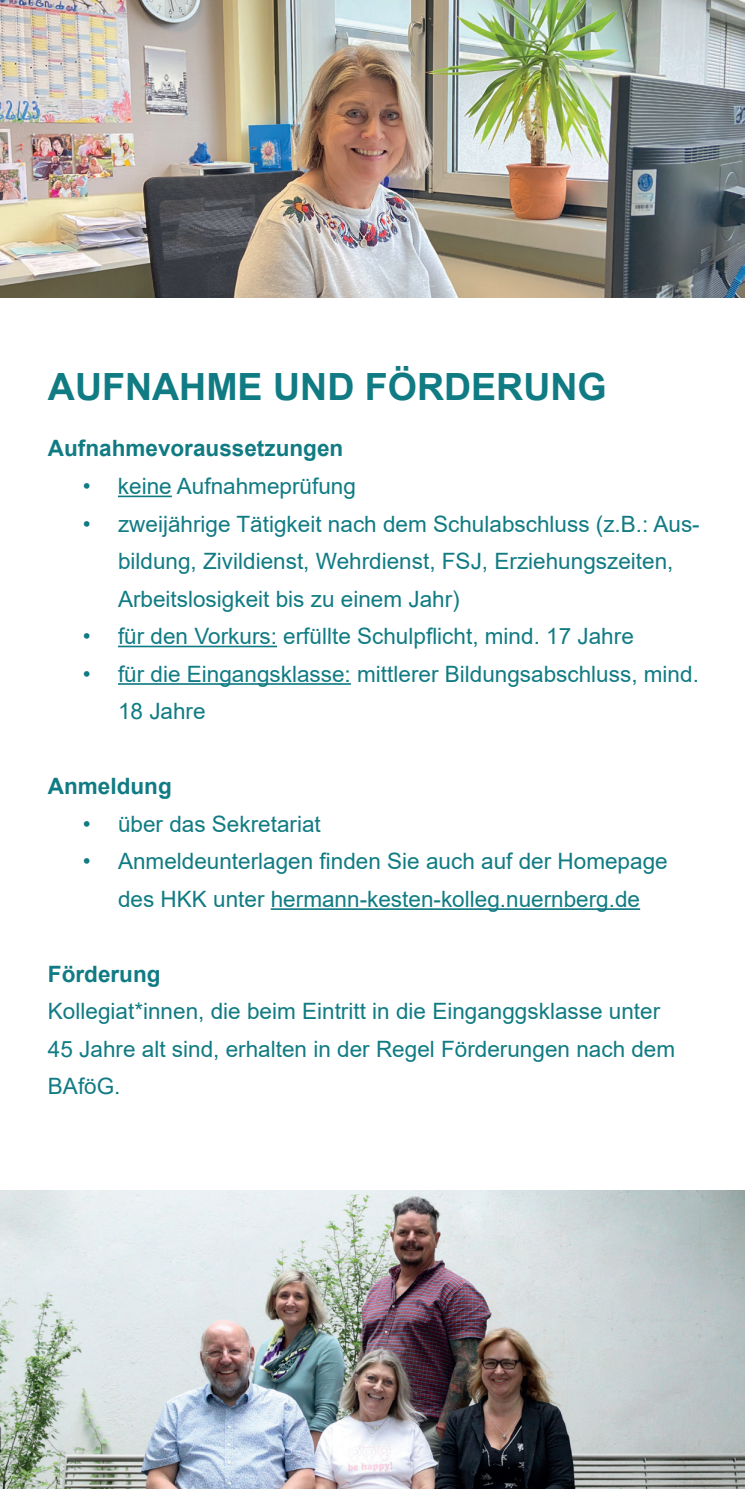
<style>
.page{position:relative;width:745px;height:1489px;background:#fff}
.page>*{position:absolute;margin:0;border:0;box-sizing:border-box;transform-origin:0 0}
.t1{font:700 37.5px "Arial";color:#107b83}
.t2{font:22.5px/37.5px "Arial";color:#107b83}
.t3{font:700 22.5px "Arial";color:#107b83}
</style>
<div class="page">
<hr style="left:118px;top:495px;width:54px;height:2px;background:#107b83">
<hr style="left:118px;top:645px;width:159px;height:2px;background:#107b83">
<hr style="left:118px;top:683px;width:232px;height:1px;background:#107b83">
<hr style="left:270px;top:908px;width:369px;height:1px;background:#107b83">
<img style="left:0;top:1190px;width:744px;height:297px">
<img style="left:0;top:0;width:744px;height:298px">
<h1 class="t1" style="left:48px;top:360px;width:560px">AUFNAHME UND FÖRDERUNG</h1>
<p class="t3" style="left:48px;top:432px;width:297px">Aufnahmevoraussetzungen</p>
<p class="t2" style="left:83px;top:467px;width:274px">• keine Aufnahmeprüfung</p>
<p class="t2" style="left:118px;top:504px;width:583px;text-indent:-35px">• zweijährige Tätigkeit nach dem Schulabschluss (z.B.: Aus&shy;bildung, Zivildienst, Wehrdienst, FSJ, Erziehungszeiten,<br>Arbeitslosigkeit bis zu einem Jahr)</p>
<p class="t2" style="left:83px;top:617px;width:552px">• für den Vorkurs: erfüllte Schulpflicht, mind. 17 Jahre</p>
<p class="t2" style="left:118px;top:655px;width:582px;text-indent:-35px">• für die Eingangsklasse: mittlerer Bildungsabschluss, mind.<br>18 Jahre</p>
<p class="t3" style="left:48px;top:770px;width:125px">Anmeldung</p>
<p class="t2" style="left:83px;top:805px;width:239px">• über das Sekretariat</p>
<p class="t2" style="left:83px;top:842px;width:586px;text-align:center">• Anmeldeunterlagen finden Sie auch auf der Homepage des HKK unter hermann-kesten-kolleg.nuernberg.de</p>
<p class="t3" style="left:48px;top:958px;width:114px">Förderung</p>
<p class="t2" style="left:48px;top:992px;width:628px">Kollegiat*innen, die beim Eintritt in die Einganggsklasse unter<br>45 Jahre alt sind, erhalten in der Regel Förderungen nach dem<br>BAföG.</p>
</div>
